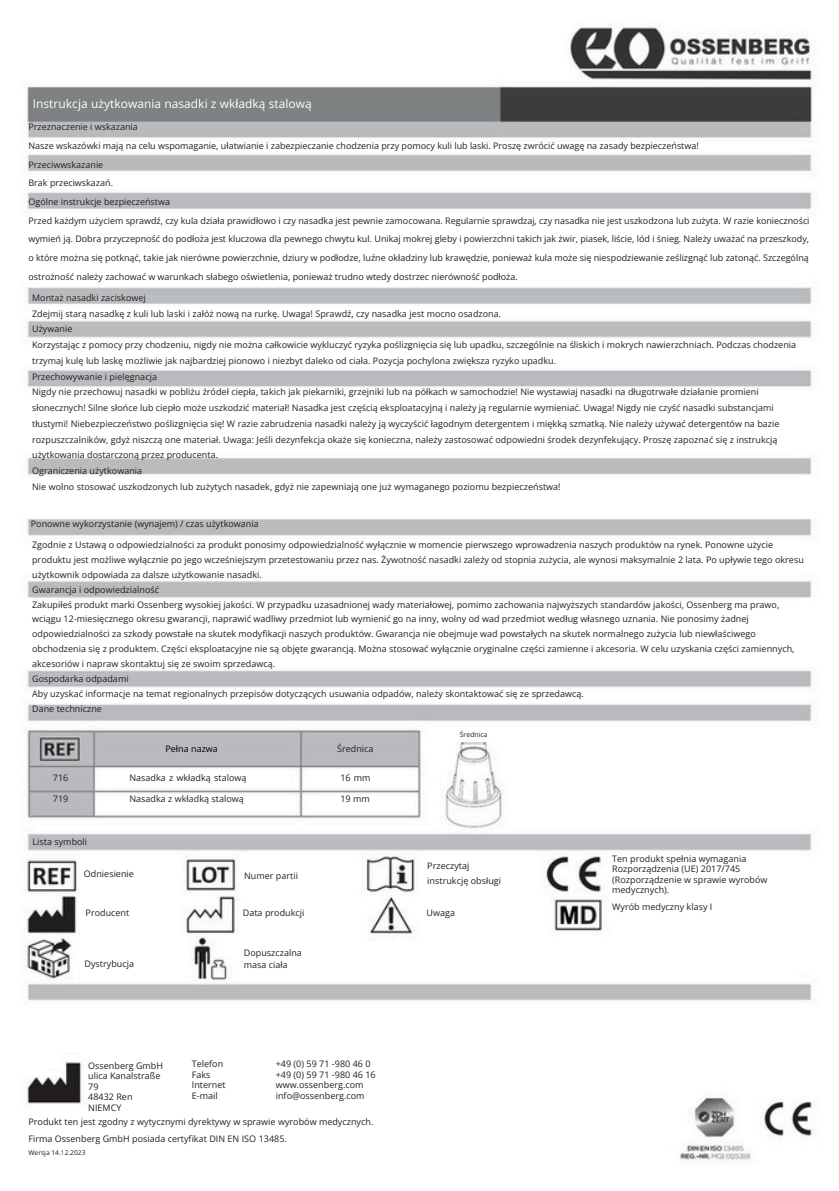
<style>
.page{position:relative;width:839px;height:1191px;background:#fff}
.page>*{position:absolute;margin:0;border:0;box-sizing:border-box;transform-origin:0 0}
.t1{font:12px "Open Sans";letter-spacing:.005em;color:#fff}
.t2{font:9px/10.4px "Open Sans";letter-spacing:.005em;color:#231f20}
.t3{font:9px "Open Sans";letter-spacing:.005em;color:#000}
.t4{font:6.8px "Open Sans";letter-spacing:.005em;color:#231f20}
.t5{font:6.6px "Open Sans";letter-spacing:.005em;color:#231f20}
</style>
<div class="page">
<img style="left:24px;top:25px;width:791px;height:1137px">
<h2 class="t1" style="left:33px;top:95px;width:280px">Instrukcja użytkowania nasadki z wkładką stalową</h2>
<h2 class="t2" style="left:28px;top:117px;width:782px;line-height:18.8px">Przeznaczenie i wskazania<br>Nasze wskazówki mają na celu wspomaganie, ułatwianie i zabezpieczanie chodzenia przy pomocy kuli lub laski. Proszę zwrócić uwagę na zasady bezpieczeństwa!<br>Przeciwwskazanie<br>Brak przeciwskazań.<br>Ogólne instrukcje bezpieczeństwa<br>Przed każdym użyciem sprawdź, czy kula działa prawidłowo i czy nasadka jest pewnie zamocowana. Regularnie sprawdzaj, czy nasadka nie jest uszkodzona lub zużyta. W razie konieczności wymień ją. Dobra przyczepność do podłoża jest kluczowa dla pewnego chwytu kul. Unikaj mokrej gleby i powierzchni takich jak żwir, piasek, liście, lód i śnieg. Należy uważać na przeszkody, o które można się potknąć, takie jak nierówne powierzchnie, dziury w podłodze, luźne okładziny lub krawędzie, ponieważ kula może się niespodziewanie ześlizgnąć lub zatonąć. Szczególną</h2>
<h2 class="t2" style="left:28px;top:271px;width:491px">ostrożność należy zachować w warunkach słabego oświetlenia, ponieważ trudno wtedy dostrzec nierówność podłoża.</h2>
<h2 class="t2" style="left:32px;top:290px;width:765px;line-height:15.8px">Montaż nasadki zaciskowej<br>Zdejmij starą nasadkę z kuli lub laski i załóż nową na rurkę. Uwaga! Sprawdź, czy nasadka jest mocno osadzona.<br>Używanie<br>Korzystając z pomocy przy chodzeniu, nigdy nie można całkowicie wykluczyć ryzyka poślizgnięcia się lub upadku, szczególnie na śliskich i mokrych nawierzchniach. Podczas chodzenia trzymaj kulę lub laskę możliwie jak najbardziej pionowo i niezbyt daleko od ciała. Pozycja pochylona zwiększa ryzyko upadku.<br>Przechowywanie i pielęgnacja<br>Nigdy nie przechowuj nasadki w pobliżu źródeł ciepła, takich jak piekarniki, grzejniki lub na półkach w samochodzie! Nie wystawiaj nasadki na długotrwałe działanie promieni słonecznych! Silne słońce lub ciepło może uszkodzić materiał! Nasadka jest częścią eksploatacyjną i należy ją regularnie wymieniać. Uwaga! Nigdy nie czyść nasadki substancjami tłustymi! Niebezpieczeństwo poślizgnięcia się! W razie zabrudzenia nasadki należy ją wyczyścić łagodnym detergentem i miękką szmatką. Nie należy używać detergentów na bazie rozpuszczalników, gdyż niszczą one materiał. Uwaga: Jeśli dezynfekcja okaże się konieczna, należy zastosować odpowiedni środek dezynfekujący. Proszę zapoznać się z instrukcją użytkowania dostarczoną przez producenta.<br>Ograniczenia użytkowania<br>Nie wolno stosować uszkodzonych lub zużytych nasadek, gdyż nie zapewniają one już wymaganego poziomu bezpieczeństwa!</h2>
<h2 class="t2" style="left:31px;top:518px;width:229px">Ponowne wykorzystanie (wynajem) / czas użytkowania</h2>
<h2 class="t2" style="left:32px;top:537px;width:773px;line-height:15px">Zgodnie z Ustawą o odpowiedzialności za produkt ponosimy odpowiedzialność wyłącznie w momencie pierwszego wprowadzenia naszych produktów na rynek. Ponowne użycie produktu jest możliwe wyłącznie po jego wcześniejszym przetestowaniu przez nas. Żywotność nasadki zależy od stopnia zużycia, ale wynosi maksymalnie 2 lata. Po upływie tego okresu użytkownik odpowiada za dalsze użytkowanie nasadki.<br>Gwarancja i odpowiedzialność<br>Zakupiłeś produkt marki Ossenberg wysokiej jakości. W przypadku uzasadnionej wady materiałowej, pomimo zachowania najwyższych standardów jakości, Ossenberg ma prawo, wciągu 12-miesięcznego okresu gwarancji, naprawić wadliwy przedmiot lub wymienić go na inny, wolny od wad przedmiot według własnego uznania. Nie ponosimy żadnej odpowiedzialności za szkody powstałe na skutek modyfikacji naszych produktów. Gwarancja nie obejmuje wad powstałych na skutek normalnego zużycia lub niewłaściwego obchodzenia się z produktem. Części eksploatacyjne nie są objęte gwarancją. Można stosować wyłącznie oryginalne części zamienne i akcesoria. W celu uzyskania części zamiennych, akcesoriów i napraw skontaktuj się ze swoim sprzedawcą.<br>Gospodarka odpadami<br>Aby uzyskać informacje na temat regionalnych przepisów dotyczących usuwania odpadów, należy skontaktować się ze sprzedawcą.<br>Dane techniczne</h2>
<p class="t2" style="left:53px;top:773px;width:17px">716</p>
<p class="t2" style="left:53px;top:793px;width:17px">719</p>
<h1 class="t2" style="left:32px;top:836px;width:56px">Lista symboli</h1>
<h2 class="t3" style="left:165px;top:742px;width:54px">Pełna nazwa</h2>
<h2 class="t2" style="left:129px;top:772px;width:119px">Nasadka z wkładką stalową</h2>
<h2 class="t2" style="left:129px;top:793px;width:116px">Nasadka z wkładką stalową</h2>
<h2 class="t2" style="left:84px;top:868px;width:52px">Odniesienie</h2>
<h2 class="t2" style="left:86px;top:908px;width:45px">Producent</h2>
<h2 class="t2" style="left:84px;top:958px;width:51px">Dystrybucja</h2>
<h2 class="t2" style="left:244px;top:870px;width:55px">Numer partii</h2>
<h2 class="t2" style="left:243px;top:908px;width:63px">Data produkcji</h2>
<p class="t2" style="left:244px;top:946px;width:60px;line-height:12px">Dopuszczalna masa ciała</p>
<h2 class="t2" style="left:337px;top:743px;width:38px">Średnica</h2>
<h2 class="t2" style="left:340px;top:773px;width:31px">16 mm</h2>
<h2 class="t2" style="left:340px;top:793px;width:31px">19 mm</h2>
<h2 class="t2" style="left:88px;top:1060px;width:76px">Ossenberg GmbH ulica Kanalstraße<br>79<br>48432 Ren<br>NIEMCY</h2>
<h2 class="t2" style="left:192px;top:1058px;width:35px">Telefon<br>Faks<br>Internet<br>E-mail</h2>
<h2 class="t2" style="left:276px;top:1058px;width:101px">+49 (0) 59 71 -980 46 0 +49 (0) 59 71 -980 46 16 www.ossenberg.com info@ossenberg.com</h2>
<h2 class="t2" style="left:28px;top:1114px;width:346px;line-height:16.4px">Produkt ten jest zgodny z wytycznymi dyrektywy w sprawie wyrobów medycznych.<br>Firma Ossenberg GmbH posiada certyfikat DIN EN ISO 13485.</h2>
<h2 class="t5" style="left:28px;top:1148px;width:59px">Wersja 14.12.2023</h2>
<h2 class="t4" style="left:460px;top:729px;width:29px">Średnica</h2>
<h2 class="t2" style="left:427px;top:858px;width:75px;line-height:15px">Przeczytaj instrukcję obsługi</h2>
<h2 class="t2" style="left:612px;top:853px;width:157px">Ten produkt spełnia wymagania<br>Rozporządzenia (UE) 2017/745 (Rozporządzenie w sprawie wyrobów medycznych).</h2>
<h2 class="t2" style="left:612px;top:901px;width:102px">Wyrób medyczny klasy I</h2>
<h2 class="t2" style="left:426px;top:907px;width:30px">Uwaga</h2>
</div>
